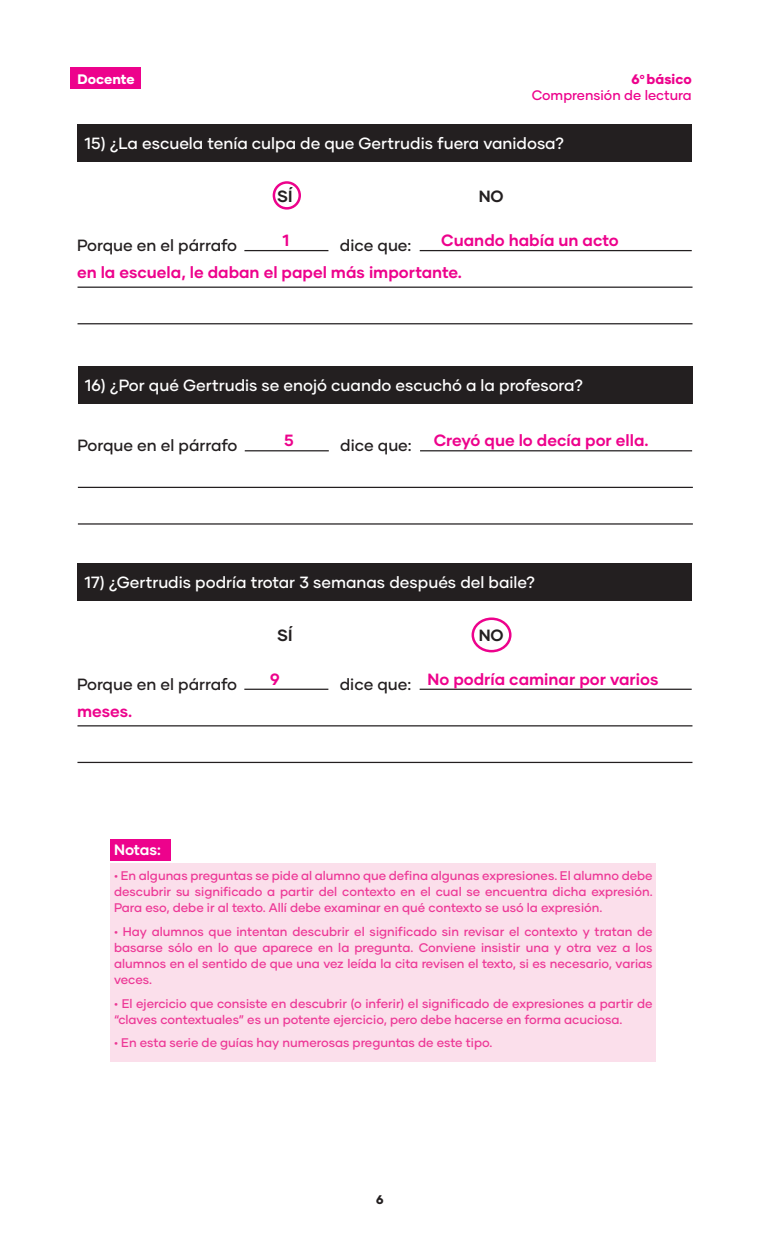
<style>
.page{position:relative;width:765px;height:1260px;background:#fff}
.page>*{position:absolute;margin:0;border:0;box-sizing:border-box;transform-origin:0 0}
.txt{font:500 16.25px "Gilmer";color:#fff}
.txt-2{font:700 16.25px "Gilmer";color:#ed028c}
.bullet_check{font:500 16.25px "Gilmer";color:#231f20}
.bullet_check-2{font:700 16.25px "Gilmer";color:#231f20}
.t1{font:700 15px "Gilmer";letter-spacing:-.01em;color:#fff}
.t2{font:500 13.75px/16.2px "Gilmer";color:#ed028c;text-align:right}
.t3{font:800 13.75px "Gilmer";color:#fff}
.bullet_check-3{font:500 12.5px/16.2px "Gilmer";color:#ed3896;text-align:justify}
.t4{font:800 12.5px "Gilmer";color:#231f20}
.s1{font-weight:800}
</style>
<div class="page">
<div style="left:70px;top:67px;width:71px;height:22px;background:#ed028c"></div>
<hr style="left:244px;top:689px;width:84px;height:1px;background:#231f20">
<hr style="left:420px;top:689px;width:272px;height:1px;background:#231f20">
<hr style="left:77px;top:725px;width:615px;height:1px;background:#231f20">
<hr style="left:77px;top:762px;width:615px;height:1px;background:#231f20">
<hr style="left:245px;top:450px;width:84px;height:1px;background:#231f20">
<hr style="left:420px;top:450px;width:272px;height:1px;background:#231f20">
<hr style="left:78px;top:487px;width:615px;height:1px;background:#231f20">
<hr style="left:78px;top:523px;width:615px;height:2px;background:#231f20">
<div style="left:78px;top:124px;width:614px;height:38px;background:#231f20"></div>
<div style="left:78px;top:366px;width:615px;height:38px;background:#231f20"></div>
<div style="left:77px;top:563px;width:615px;height:37px;background:#231f20"></div>
<hr style="left:244px;top:250px;width:84px;height:1px;background:#231f20">
<hr style="left:420px;top:250px;width:272px;height:1px;background:#231f20">
<hr style="left:78px;top:287px;width:615px;height:1px;background:#231f20">
<hr style="left:78px;top:323px;width:615px;height:1px;background:#231f20">
<div style="left:273px;top:181px;width:28px;height:29px;border:2px solid #ed028c;border-radius:50%"></div>
<div style="left:472px;top:618px;width:40px;height:34px;border:2px solid #ed028c;border-radius:50%"></div>
<div style="left:111px;top:863px;width:545px;height:198px;background:#fbdfeb"></div>
<div style="left:111px;top:840px;width:60px;height:21px;background:#ed028c"></div>
<p class="t3" style="left:78px;top:70px;width:59px">Docente</p>
<p class="t2" style="left:532px;top:71px;width:162px"><span class="s1">6</span><sup>o</sup> <span class="s1">básico<br></span>Comprensión de lectura</p>
<p class="txt" style="left:85px;top:133px;width:481px">15) ¿La escuela tenía culpa de que Gertrudis fuera vanidosa?</p>
<p class="bullet_check-2" style="left:277px;top:186px;width:17px">SÍ</p>
<p class="bullet_check-2" style="left:479px;top:186px;width:27px">NO</p>
<p class="txt-2" style="left:282px;top:230px;width:8px">1</p>
<p class="txt-2" style="left:441px;top:230px;width:179px">Cuando había un acto</p>
<p class="bullet_check" style="left:77px;top:235px;width:162px">Porque en el párrafo</p>
<p class="bullet_check" style="left:340px;top:235px;width:73px">dice que:</p>
<p class="txt-2" style="left:77px;top:262px;width:386px">en la escuela, le daban el papel más importante.</p>
<p class="txt" style="left:85px;top:375px;width:500px">16) ¿Por qué Gertrudis se enojó cuando escuchó a la profesora?</p>
<p class="txt-2" style="left:284px;top:430px;width:11px">5</p>
<p class="txt-2" style="left:434px;top:430px;width:216px">Creyó que lo decía por ella.</p>
<p class="bullet_check" style="left:77px;top:436px;width:162px">Porque en el párrafo</p>
<p class="bullet_check" style="left:340px;top:436px;width:73px">dice que:</p>
<p class="txt" style="left:85px;top:572px;width:452px">17) ¿Gertrudis podría trotar 3 semanas después del baile?</p>
<p class="bullet_check-2" style="left:277px;top:625px;width:17px">SÍ</p>
<p class="bullet_check-2" style="left:479px;top:625px;width:27px">NO</p>
<p class="txt-2" style="left:270px;top:670px;width:11px">9</p>
<p class="txt-2" style="left:428px;top:670px;width:232px">No podría caminar por varios</p>
<p class="bullet_check" style="left:77px;top:674px;width:162px">Porque en el párrafo</p>
<p class="bullet_check" style="left:340px;top:674px;width:73px">dice que:</p>
<p class="txt-2" style="left:77px;top:701px;width:57px">meses.</p>
<p class="t1" style="left:114px;top:840px;width:48px">Notas:</p>
<p class="bullet_check-3" style="left:114px;top:867px;width:540px">• En algunas preguntas se pide al alumno que defina algunas expresiones. El alumno debe descubrir su significado a partir del contexto en el cual se encuentra dicha expresión.<br>Para eso, debe ir al texto. Allí debe examinar en qué contexto se usó la expresión.</p>
<p class="bullet_check-3" style="left:114px;top:923px;width:540px">• Hay alumnos que intentan descubrir el significado sin revisar el contexto y tratan de basarse sólo en lo que aparece en la pregunta. Conviene insistir una y otra vez a los alumnos en el sentido de que una vez leída la cita revisen el texto, si es necesario, varias veces.</p>
<p class="bullet_check-3" style="left:114px;top:995px;width:540px">• El ejercicio que consiste en descubrir (o inferir) el significado de expresiones a partir de “claves contextuales” es un potente ejercicio, pero debe hacerse en forma acuciosa.</p>
<p class="bullet_check-3" style="left:114px;top:1035px;width:380px">• En esta serie de guías hay numerosas preguntas de este tipo.</p>
<p class="t4" style="left:376px;top:1192px;width:9px">6</p>
</div>
